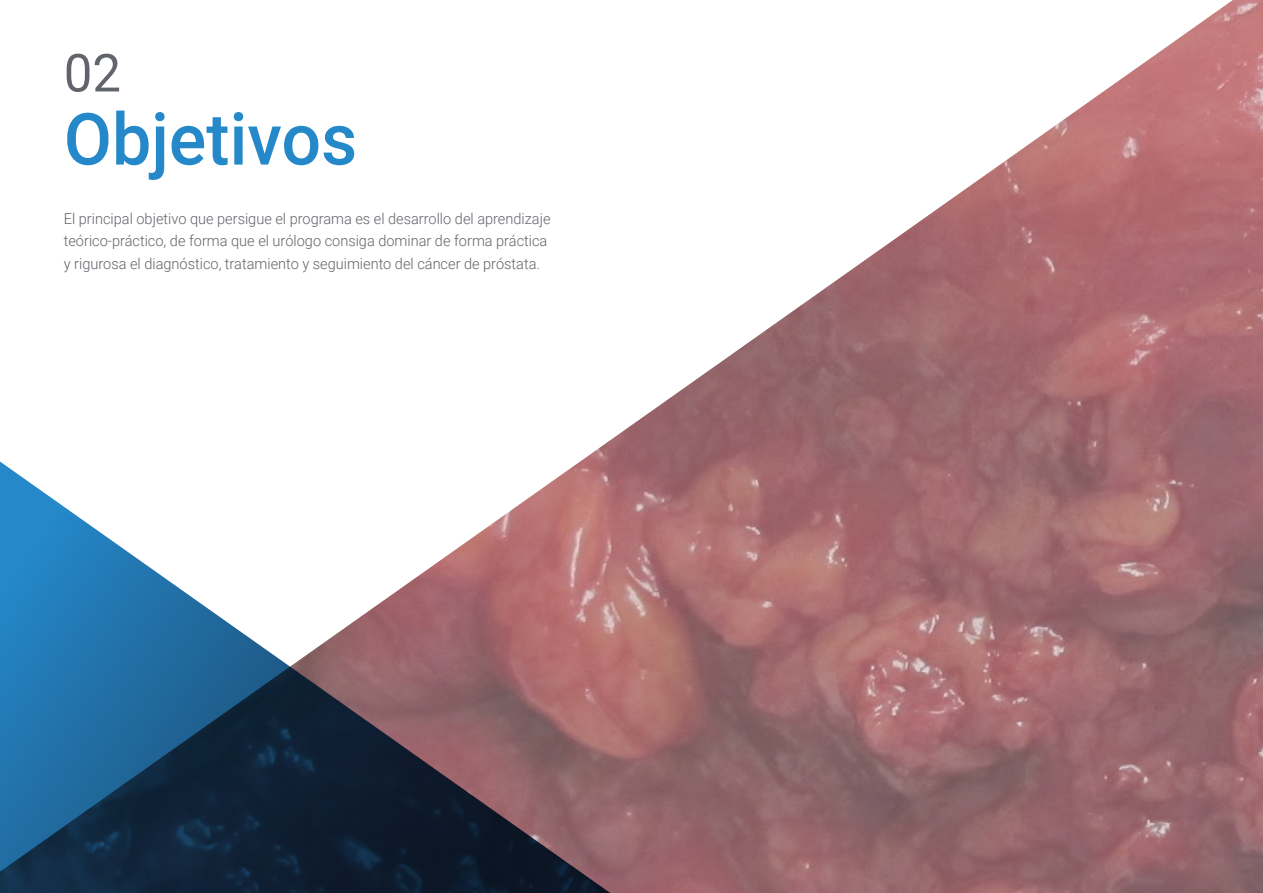
<style>
.page{position:relative;width:1263px;height:893px;background:#fff}
.page>*{position:absolute;margin:0;border:0;box-sizing:border-box;transform-origin:0 0}
.t1{font:500 72px "Roboto";color:#2488c9}
.t2{font:52.5px "Roboto";color:#61646a}
.t3{font:300 15px/22.5px "Roboto";color:#61646a}
</style>
<div class="page">
<img style="left:602px;top:0;width:661px;height:893px">
<svg style="left:0;top:446px;width:640px;height:447px"></svg>
<h2 class="t2" style="left:64px;top:36px;width:59px">02</h2>
<h1 class="t1" style="left:64px;top:89px;width:295px">Objetivos</h1>
<p class="t3" style="left:64px;top:207px;width:488px">El principal objetivo que persigue el programa es el desarrollo del aprendizaje teórico-práctico, de forma que el urólogo consiga dominar de forma práctica y rigurosa el diagnóstico, tratamiento y seguimiento del cáncer de próstata.</p>
</div>
